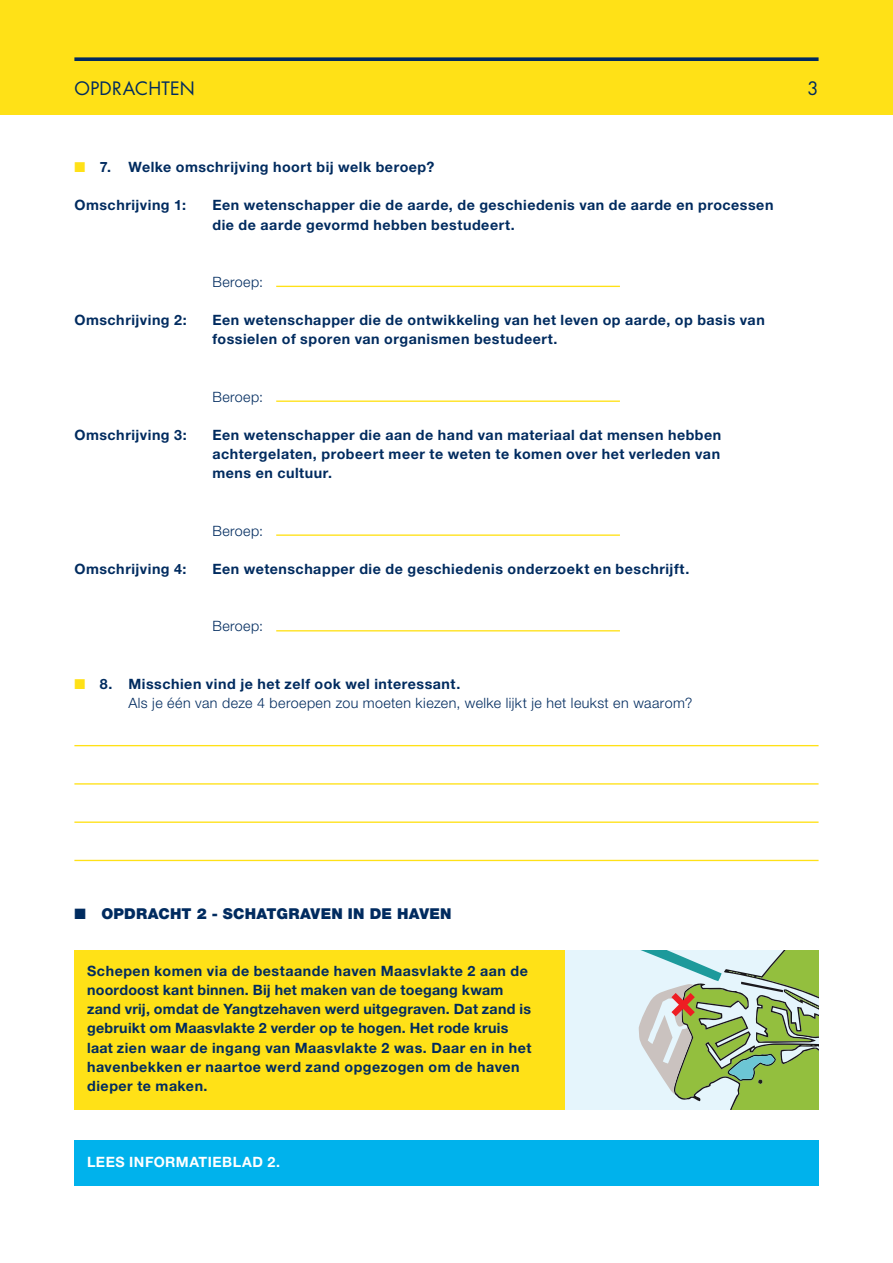
<style>
.page{position:relative;width:893px;height:1263px;background:#fff}
.page>*{position:absolute;margin:0;border:0;box-sizing:border-box;transform-origin:0 0}
.t1{font:18px "Futura Std";letter-spacing:.015em;color:#002b5f}
.t2{font:900 15px "Helvetica Neue LT Std";letter-spacing:.015em;color:#002b5f}
.t3{font:700 14.25px/19.2px "Helvetica Neue LT Std";letter-spacing:.035em;color:#002b5f}
.t4{font:300 14.25px/19.2px "Helvetica Neue LT Std";letter-spacing:.03em;color:#002b5f}
.t5{font:700 14.25px "Helvetica Neue LT Std";letter-spacing:.035em;color:#fff}
.s1{color:#ffe117}
.s2{font-weight:700}
</style>
<div class="page">
<div style="left:0;top:0;width:893px;height:115px;background:#ffe117"></div>
<svg style="left:74px;top:57px;width:745px;height:4px;background:#1a3d57"></svg>
<div style="left:74px;top:1140px;width:745px;height:46px;background:#00b2ec"></div>
<div style="left:74px;top:950px;width:745px;height:160px;background:#ffe117"></div>
<hr style="left:276px;top:286px;width:344px;height:1px;background:#ffe117">
<hr style="left:276px;top:400px;width:344px;height:2px;background:#ffe117">
<hr style="left:276px;top:534px;width:344px;height:2px;background:#ffe117">
<hr style="left:276px;top:630px;width:344px;height:1px;background:#ffe117">
<hr style="left:74px;top:745px;width:745px;height:1px;background:#ffe117">
<hr style="left:74px;top:783px;width:745px;height:1px;background:#ffe117">
<hr style="left:74px;top:821px;width:745px;height:2px;background:#ffe117">
<hr style="left:74px;top:860px;width:745px;height:1px;background:#ffe117">
<svg style="left:565px;top:950px;width:254px;height:160px;background:#bcd2b3"></svg>
<p class="t1" style="left:74px;top:77px;width:122px">OPDRACHTEN</p>
<p class="t1" style="left:807px;top:77px;width:13px">3</p>
<p class="t3" style="left:74px;top:157px;width:361px"><span class="s1">■</span> 7. Welke omschrijving hoort bij welk beroep?</p>
<p class="t3" style="left:74px;top:195px;width:113px">Omschrijving 1:</p>
<p class="t3" style="left:212px;top:195px;width:562px">Een wetenschapper die de aarde, de geschiedenis van de aarde en processen die de aarde gevormd hebben bestudeert.</p>
<p class="t4" style="left:212px;top:272px;width:52px">Beroep:</p>
<p class="t3" style="left:74px;top:310px;width:114px">Omschrijving 2:</p>
<p class="t3" style="left:212px;top:310px;width:554px">Een wetenschapper die de ontwikkeling van het leven op aarde, op basis van fossielen of sporen van organismen bestudeert.</p>
<p class="t4" style="left:212px;top:387px;width:52px">Beroep:</p>
<p class="t3" style="left:74px;top:425px;width:114px">Omschrijving 3:</p>
<p class="t3" style="left:212px;top:425px;width:510px;text-align:justify">Een wetenschapper die aan de hand van materiaal dat mensen hebben achtergelaten, probeert meer te weten te komen over het verleden van mens en cultuur.</p>
<p class="t4" style="left:212px;top:521px;width:52px">Beroep:</p>
<p class="t3" style="left:74px;top:559px;width:114px">Omschrijving 4:</p>
<p class="t3" style="left:212px;top:559px;width:478px">Een wetenschapper die de geschiedenis onderzoekt en beschrijft.</p>
<p class="t4" style="left:212px;top:616px;width:52px">Beroep:</p>
<p class="t4" style="left:128px;top:674px;width:565px;text-indent:-54px"><span class="s1">■</span> <span class="s2">8. Misschien vind je het zelf ook wel interessant.<br></span>Als je één van deze 4 beroepen zou moeten kiezen, welke lijkt je het leukst en waarom?</p>
<p class="t2" style="left:74px;top:904px;width:379px">■ OPDRACHT 2 - SCHATGRAVEN IN DE HAVEN</p>
<p class="t3" style="left:87px;top:961px;width:446px">Schepen komen via de bestaande haven Maasvlakte 2 aan de noordoost kant binnen. Bij het maken van de toegang kwam zand vrij, omdat de Yangtzehaven werd uitgegraven. Dat zand is gebruikt om Maasvlakte 2 verder op te hogen. Het rode kruis laat zien waar de ingang van Maasvlakte 2 was. Daar en in het havenbekken er naartoe werd zand opgezogen om de haven dieper te maken.</p>
<p class="t5" style="left:87px;top:1153px;width:195px">LEES INFORMATIEBLAD 2.</p>
</div>
